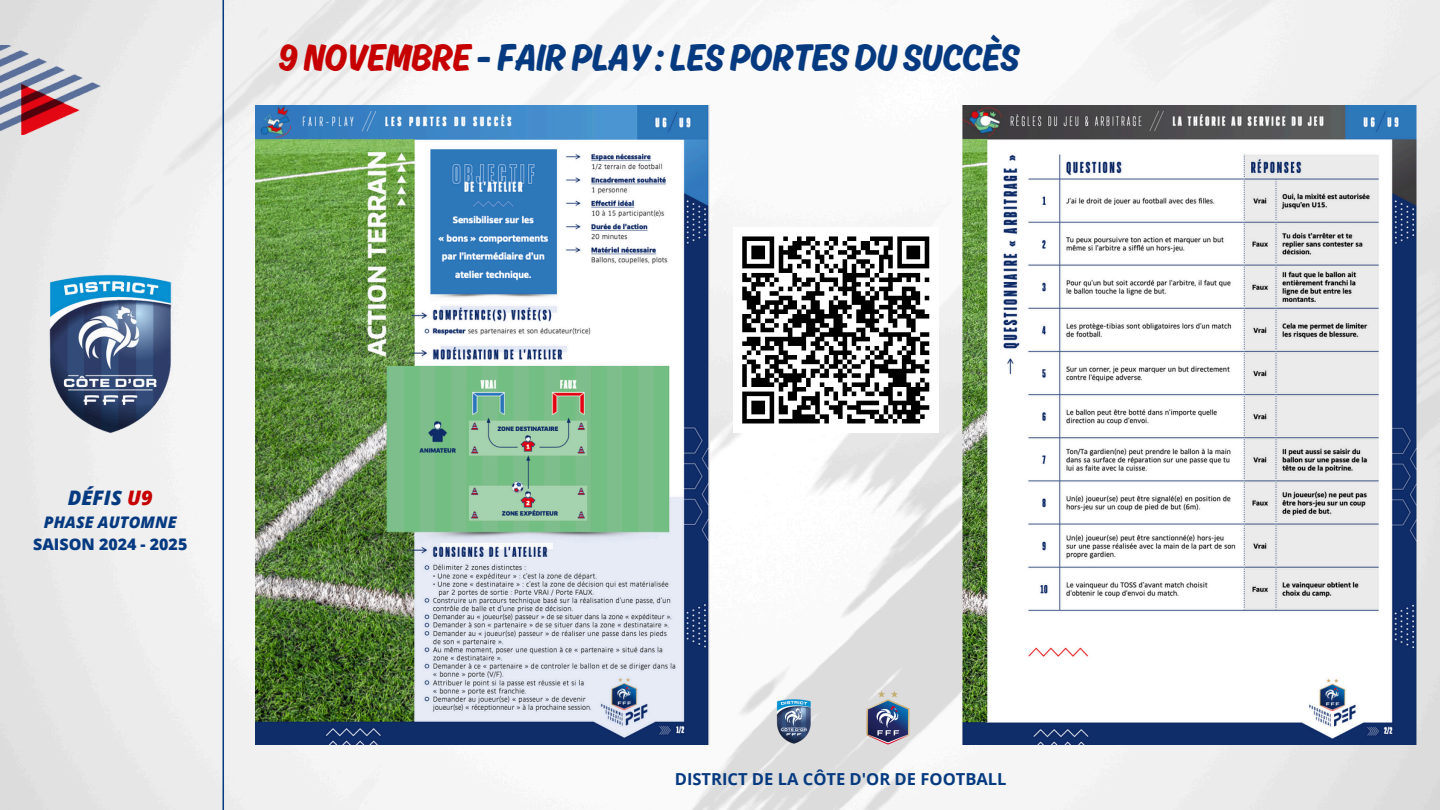
<style>
.page{position:relative;width:1440px;height:810px;background:#fff}
.page>*{position:absolute;margin:0;border:0;box-sizing:border-box;transform-origin:0 0}
.t1{font:40px "Ahkio";color:#063a80}
.t2{font:italic 800 20px "Open Sans";color:#063a80}
.t3{font:700 16.5px "Open Sans";color:#063a80}
.t4{font:800 16px "Open Sans";color:#063a80}
.t5{font:italic 800 16px "Open Sans";color:#063a80}
.s1{color:#c60000}
</style>
<div class="page">
<img style="left:0;top:0;width:1440px;height:810px">
<img style="left:0;top:46px;width:101px;height:88px">
<img style="left:30px;top:190px;width:150px;height:280px">
<hr style="left:223px;top:0;width:1px;height:810px;background:#063a80">
<img style="left:854px;top:685px;width:68px;height:73px">
<img style="left:759px;top:685px;width:70px;height:70px">
<img style="left:255px;top:105px;width:454px;height:639px">
<img style="left:963px;top:105px;width:453px;height:639px">
<div style="left:733px;top:227px;width:205px;height:206px;background:#fff"></div>
<svg style="left:742px;top:236px;width:188px;height:188px"></svg>
<p class="t1" style="left:279px;top:34px;width:742px"><span class="s1">9 NOVEMBRE</span> - FAIR PLAY : LES PORTES DU SUCCÈS</p>
<p class="t2" style="left:68px;top:483px;width:87px">DÉFIS <span class="s1">U9</span></p>
<p class="t5" style="left:44px;top:511px;width:134px">PHASE AUTOMNE</p>
<p class="t4" style="left:33px;top:533px;width:156px">SAISON 2024 - 2025</p>
<p class="t3" style="left:675px;top:767px;width:333px">DISTRICT DE LA CÔTE D'OR DE FOOTBALL</p>
</div>
